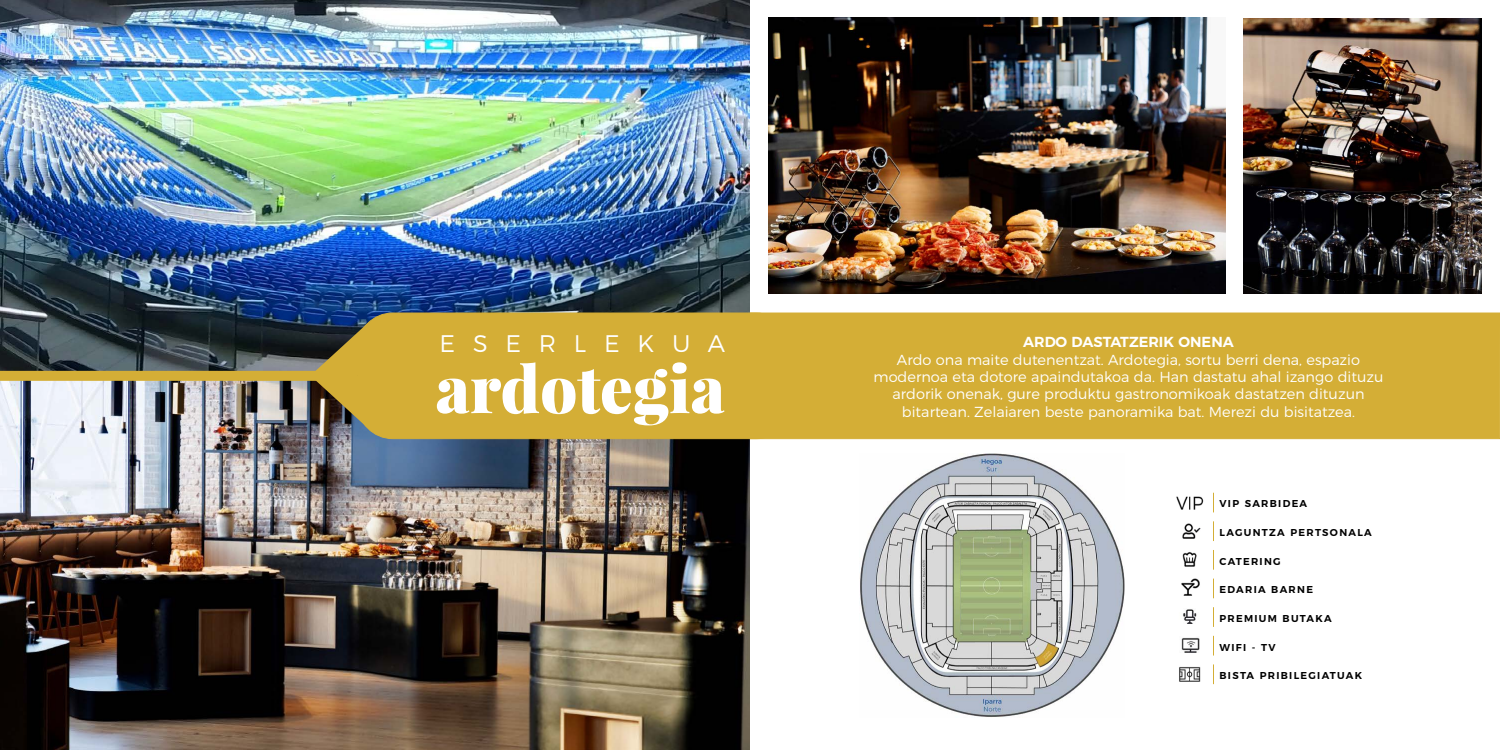
<style>
.page{position:relative;width:1500px;height:750px;background:#fff}
.page>*{position:absolute;margin:0;border:0;box-sizing:border-box;transform-origin:0 0}
.t1{font:900 65px "Playfair Display";color:#fff}
.t2{font:300 24px "Montserrat";letter-spacing:.74em;color:#fff}
.t3{font:300 14.5px/17.4px "Montserrat";color:#fff;text-align:center}
.t4{font:600 14.5px "Montserrat";color:#fff}
.t5{font:600 10px "Montserrat";letter-spacing:.13em;color:#000}
</style>
<div class="page">
<svg style="left:1213px;top:493px;width:1px;height:19px"></svg>
<svg style="left:1213px;top:521px;width:1px;height:20px"></svg>
<svg style="left:1213px;top:607px;width:1px;height:20px"></svg>
<svg style="left:1213px;top:550px;width:1px;height:20px"></svg>
<svg style="left:1213px;top:636px;width:1px;height:20px"></svg>
<svg style="left:1213px;top:579px;width:1px;height:19px"></svg>
<svg style="left:1213px;top:664px;width:1px;height:20px"></svg>
<div style="left:762px;top:313px;width:738px;height:126px;background:#d4ae36"></div>
<img style="left:860px;top:454px;width:265px;height:263px">
<img style="left:1176px;top:496px;width:28px;height:13px">
<img style="left:1182px;top:523px;width:19px;height:15px">
<img style="left:1183px;top:609px;width:14px;height:15px">
<img style="left:1182px;top:552px;width:15px;height:15px">
<img style="left:1181px;top:637px;width:19px;height:15px">
<img style="left:1181px;top:578px;width:19px;height:17px">
<img style="left:1179px;top:667px;width:22px;height:14px">
<img style="left:768px;top:18px;width:457px;height:276px">
<img style="left:1243px;top:18px;width:239px;height:276px">
<img style="left:0;top:0;width:750px;height:750px">
<div style="left:357px;top:313px;width:435px;height:126px;background:#d4ae36;border-radius:36px"></div>
<div style="left:357px;top:313px;width:435px;height:126px;border:1px solid #d4ae36;border-radius:36px"></div>
<div style="left:0;top:371px;width:357px;height:10px;background:#d4ae36"></div>
<img style="left:310px;top:322px;width:60px;height:108px">
<h2 class="t2" style="left:440px;top:324px;width:287px">ESERLEKUA</h2>
<h1 class="t1" style="left:435px;top:347px;width:291px">ardotegia</h1>
<p class="t4" style="left:1023px;top:330px;width:212px">ARDO DASTATZERIK ONENA</p>
<p class="t3" style="left:874px;top:350px;width:511px">Ardo ona maite dutenentzat. Ardotegia, sortu berri dena, espazio modernoa eta dotore apaindutakoa da. Han dastatu ahal izango dituzu ardorik onenak, gure produktu gastronomikoak dastatzen dituzun bitartean. Zelaiaren beste panoramika bat. Merezi du bisitatzea.</p>
<p class="t5" style="left:1220px;top:496px;width:89px">VIP SARBIDEA</p>
<p class="t5" style="left:1220px;top:524px;width:154px">LAGUNTZA PERTSONALA</p>
<p class="t5" style="left:1220px;top:553px;width:63px">CATERING</p>
<p class="t5" style="left:1220px;top:582px;width:95px">EDARIA BARNE</p>
<p class="t5" style="left:1220px;top:610px;width:114px">PREMIUM BUTAKA</p>
<p class="t5" style="left:1220px;top:639px;width:58px">WIFI - TV</p>
<p class="t5" style="left:1220px;top:667px;width:144px">BISTA PRIBILEGIATUAK</p>
</div>
